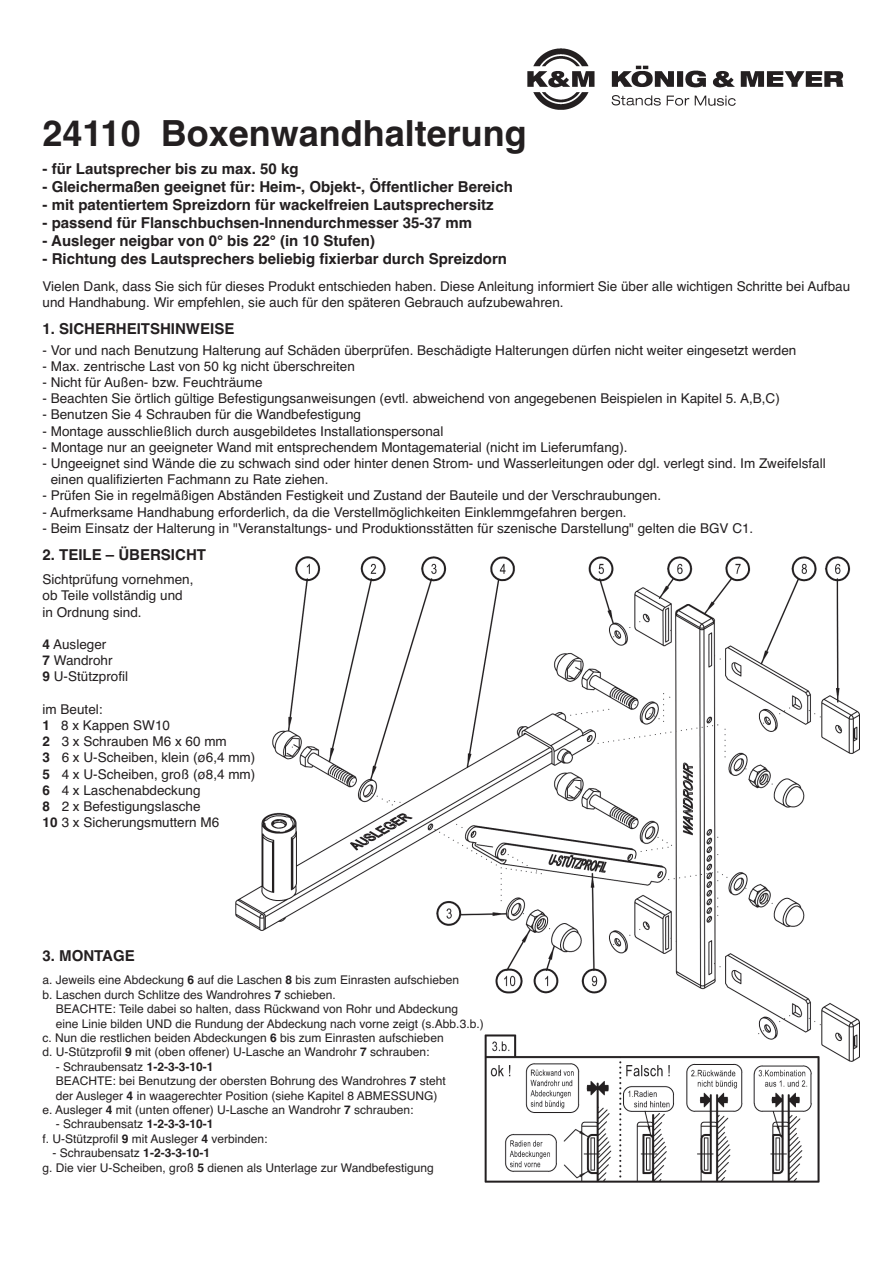
<style>
.page{position:relative;width:893px;height:1263px;background:#fff}
.page>*{position:absolute;margin:0;border:0;box-sizing:border-box;transform-origin:0 0}
.t1{font:700 36px "Helvetica";color:#231f20}
.t2{font:700 15px "Helvetica";color:#231f20}
.t3{font:13.5px/16.2px "Helvetica";color:#231f20}
.t4{font:12px/14.4px "Helvetica";color:#231f20}
.s1{color:#fff}
.s2{font-weight:700}
</style>
<div class="page">
<img style="left:235px;top:557px;width:624px;height:625px">
<img style="left:527px;top:48px;width:317px;height:61px">
<h1 class="t1" style="left:43px;top:120px;width:486px">24110 Boxenwandhalterung</h1>
<p class="t2" style="left:43px;top:163px;width:257px">- für Lautsprecher bis zu max. 50 kg</p>
<p class="t2" style="left:43px;top:181px;width:472px">- Gleichermaßen geeignet für: Heim-, Objekt-, Öffentlicher Bereich</p>
<p class="t2" style="left:43px;top:199px;width:452px">- mit patentiertem Spreizdorn für wackelfreien Lautsprechersitz</p>
<p class="t2" style="left:43px;top:217px;width:431px">- passend für Flanschbuchsen-Innendurchmesser 35-37 mm</p>
<p class="t2" style="left:43px;top:235px;width:334px">- Ausleger neigbar von 0° bis 22° (in 10 Stufen)</p>
<p class="t2" style="left:43px;top:253px;width:466px">- Richtung des Lautsprechers beliebig fixierbar durch Spreizdorn</p>
<p class="t3" style="left:43px;top:279px;width:809px">Vielen Dank, dass Sie sich für dieses Produkt entschieden haben. Diese Anleitung informiert Sie über alle wichtigen Schritte bei Aufbau und Handhabung. Wir empfehlen, sie auch für den späteren Gebrauch aufzubewahren.</p>
<p class="t2" style="left:43px;top:324px;width:193px">1. SICHERHEITSHINWEISE</p>
<p class="t3" style="left:43px;top:343px;width:755px">- Vor und nach Benutzung Halterung auf Schäden überprüfen. Beschädigte Halterungen dürfen nicht weiter eingesetzt werden</p>
<p class="t3" style="left:43px;top:359px;width:314px">- Max. zentrische Last von 50 kg nicht überschreiten</p>
<p class="t3" style="left:43px;top:375px;width:221px">- Nicht für Außen- bzw. Feuchträume</p>
<p class="t3" style="left:43px;top:392px;width:738px">- Beachten Sie örtlich gültige Befestigungsanweisungen (evtl. abweichend von angegebenen Beispielen in Kapitel 5. A,B,C)</p>
<p class="t3" style="left:43px;top:408px;width:320px">- Benutzen Sie 4 Schrauben für die Wandbefestigung</p>
<p class="t3" style="left:43px;top:424px;width:402px">- Montage ausschließlich durch ausgebildetes Installationspersonal</p>
<p class="t3" style="left:43px;top:440px;width:586px">- Montage nur an geeigneter Wand mit entsprechendem Montagematerial (nicht im Lieferumfang).</p>
<p class="t3" style="left:43px;top:456px;width:784px">- Ungeeignet sind Wände die zu schwach sind oder hinter denen Strom- und Wasserleitungen oder dgl. verlegt sind. Im Zweifelsfall</p>
<p class="t3" style="left:43px;top:473px;width:287px"><span class="s1">-</span> einen qualifizierten Fachmann zu Rate ziehen.</p>
<p class="t3" style="left:43px;top:489px;width:620px">- Prüfen Sie in regelmäßigen Abständen Festigkeit und Zustand der Bauteile und der Verschraubungen.</p>
<p class="t3" style="left:43px;top:505px;width:585px">- Aufmerksame Handhabung erforderlich, da die Verstellmöglichkeiten Einklemmgefahren bergen.</p>
<p class="t3" style="left:43px;top:521px;width:712px">- Beim Einsatz der Halterung in "Veranstaltungs- und Produktionsstätten für szenische Darstellung" gelten die BGV C1.</p>
<p class="t2" style="left:43px;top:549px;width:165px">2. TEILE – ÜBERSICHT</p>
<p class="t3" style="left:43px;top:573px;width:152px">Sichtprüfung vornehmen, ob Teile vollständig und in Ordnung sind.</p>
<p class="t3" style="left:43px;top:637px;width:87px"><span class="s2">4</span> Ausleger<br><span class="s2">7</span> Wandrohr<br><span class="s2">9</span> U-Stützprofil</p>
<p class="t3" style="left:43px;top:702px;width:214px">im Beutel:<br><span class="s2">1</span> 8 x Kappen SW10<br><span class="s2">2</span> 3 x Schrauben M6 x 60 mm<br><span class="s2">3</span> 6 x U-Scheiben, klein (ø6,4 mm)<br><span class="s2">5</span> 4 x U-Scheiben, groß (ø8,4 mm)<br><span class="s2">6</span> 4 x Laschenabdeckung<br><span class="s2">8</span> 2 x Befestigungslasche<br><span class="s2">10</span> 3 x Sicherungsmuttern M6</p>
<p class="t2" style="left:43px;top:950px;width:94px">3. MONTAGE</p>
<p class="t4" style="left:43px;top:974px;width:442px">a. Jeweils eine Abdeckung <span class="s2">6</span> auf die Laschen <span class="s2">8</span> bis zum Einrasten aufschieben<br>b. Laschen durch Schlitze des Wandrohres <span class="s2">7</span> schieben.<br><span class="s1">b.</span> BEACHTE: Teile dabei so halten, dass Rückwand von Rohr und Abdeckung<br><span class="s1">b.</span> eine Linie bilden UND die Rundung der Abdeckung nach vorne zeigt (s.Abb.3.b.) c. Nun die restlichen beiden Abdeckungen <span class="s2">6</span> bis zum Einrasten aufschieben<br>d. U-Stützprofil <span class="s2">9</span> mit (oben offener) U-Lasche an Wandrohr <span class="s2">7</span> schrauben:<br><span class="s1">d.</span> - Schraubensatz <span class="s2">1-2-3-3-10-1<br></span><span class="s1">d.</span> BEACHTE: bei Benutzung der obersten Bohrung des Wandrohres <span class="s2">7</span> steht<br><span class="s1">d.</span> der Ausleger <span class="s2">4</span> in waagerechter Position (siehe Kapitel 8 ABMESSUNG)<br>e. Ausleger <span class="s2">4</span> mit (unten offener) U-Lasche an Wandrohr <span class="s2">7</span> schrauben:<br><span class="s1">e.</span> - Schraubensatz <span class="s2">1-2-3-3-10-1<br></span>f. U-Stützprofil <span class="s2">9</span> mit Ausleger <span class="s2">4</span> verbinden:<br><span class="s1">f.</span> - Schraubensatz <span class="s2">1-2-3-3-10-1<br></span>g. Die vier U-Scheiben, groß <span class="s2">5</span> dienen als Unterlage zur Wandbefestigung</p>
</div>
